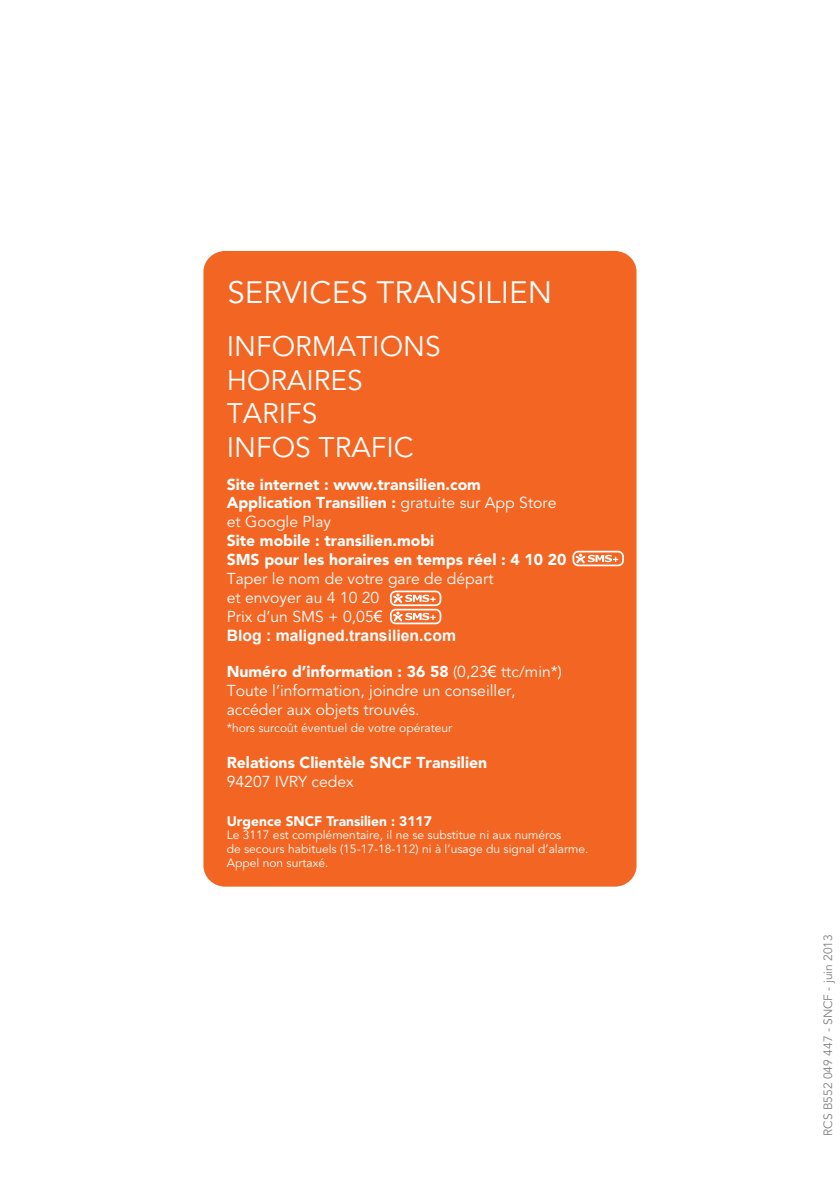
<style>
.page{position:relative;width:840px;height:1191px;background:#fff}
.page>*{position:absolute;margin:0;border:0;box-sizing:border-box;transform-origin:0 0}
.t1{font:30.6px "Avenir";color:#fff}
.t2{font:28px/33.8px "Avenir";color:#fff}
.t3{font:15.8px/18.8px "Avenir";color:#fff}
.t4{font:900 15.8px/18.8px "Avenir";color:#fff}
.t5{font:700 15.8px "Arial";color:#fff}
.t6{font:900 13.8px "Avenir";color:#fff}
.t7{font:12px/13.8px "Avenir";color:#fff}
.t8{font:12px "Avenir";color:#808285}
.s1{font-weight:400}
.s2{font-family:"Arial"}
.s3{font-weight:900}
</style>
<div class="page">
<div style="left:203px;top:251px;width:433px;height:635px;background:#f26522;border-radius:21px"></div>
<div style="left:572px;top:551px;width:51px;height:15px;border:2px solid #fff;border-radius:5px"></div>
<svg style="left:575px;top:553px;width:42px;height:10px"></svg>
<div style="left:389px;top:590px;width:52px;height:16px;border:2px solid #fff;border-radius:5px"></div>
<svg style="left:393px;top:593px;width:42px;height:10px"></svg>
<div style="left:389px;top:609px;width:52px;height:15px;border:2px solid #fff;border-radius:5px"></div>
<svg style="left:393px;top:611px;width:42px;height:10px"></svg>
<h1 class="t1" style="left:227px;top:274px;width:326px">SERVICES TRANSILIEN</h1>
<h2 class="t2" style="left:226px;top:330px;width:215px">INFORMATIONS<br>HORAIRES<br>TARIFS<br>INFOS TRAFIC</h2>
<p class="t4" style="left:226px;top:474px;width:331px">Site internet : www.transilien.com<br>Application Transilien : <span class="s1">gratuite sur App Store et Google Play</span></p>
<p class="t4" style="left:226px;top:531px;width:341px">Site mobile : transilien.mobi<br>SMS pour les horaires en temps réel : 4 10 20</p>
<p class="t3" style="left:226px;top:569px;width:268px">Taper le nom de votre gare de départ et envoyer au 4 10 20<br>Prix d’un SMS + 0,05<span class="s2">€</span></p>
<p class="t5" style="left:226px;top:624px;width:231px">Blog : maligned.transilien.com</p>
<p class="t3" style="left:226px;top:662px;width:336px"><span class="s3">Numéro d’information : 36 58</span> (0,23<span class="s2">€</span> ttc/min*)<br>Toute l’information, joindre un conseiller, accéder aux objets trouvés.</p>
<p class="t7" style="left:226px;top:721px;width:227px">*hors surcoût éventuel de votre opérateur</p>
<p class="t4" style="left:226px;top:753px;width:262px">Relations Clientèle SNCF Transilien</p>
<p class="t3" style="left:226px;top:772px;width:128px">94207 IVRY cedex</p>
<p class="t6" style="left:226px;top:812px;width:206px">Urgence SNCF Transilien : 3117</p>
<p class="t7" style="left:226px;top:828px;width:363px">Le 3117 est complémentaire, il ne se substitue ni aux numéros<br>de secours habituels (15-17-18-112) ni à l’usage du signal d’alarme.<br>Appel non surtaxé.</p>
<p class="t8" style="left:820px;top:1135px;width:203px;rotate:-90deg">RCS B552 049 447 - SNCF - juin 2013</p>
</div>
